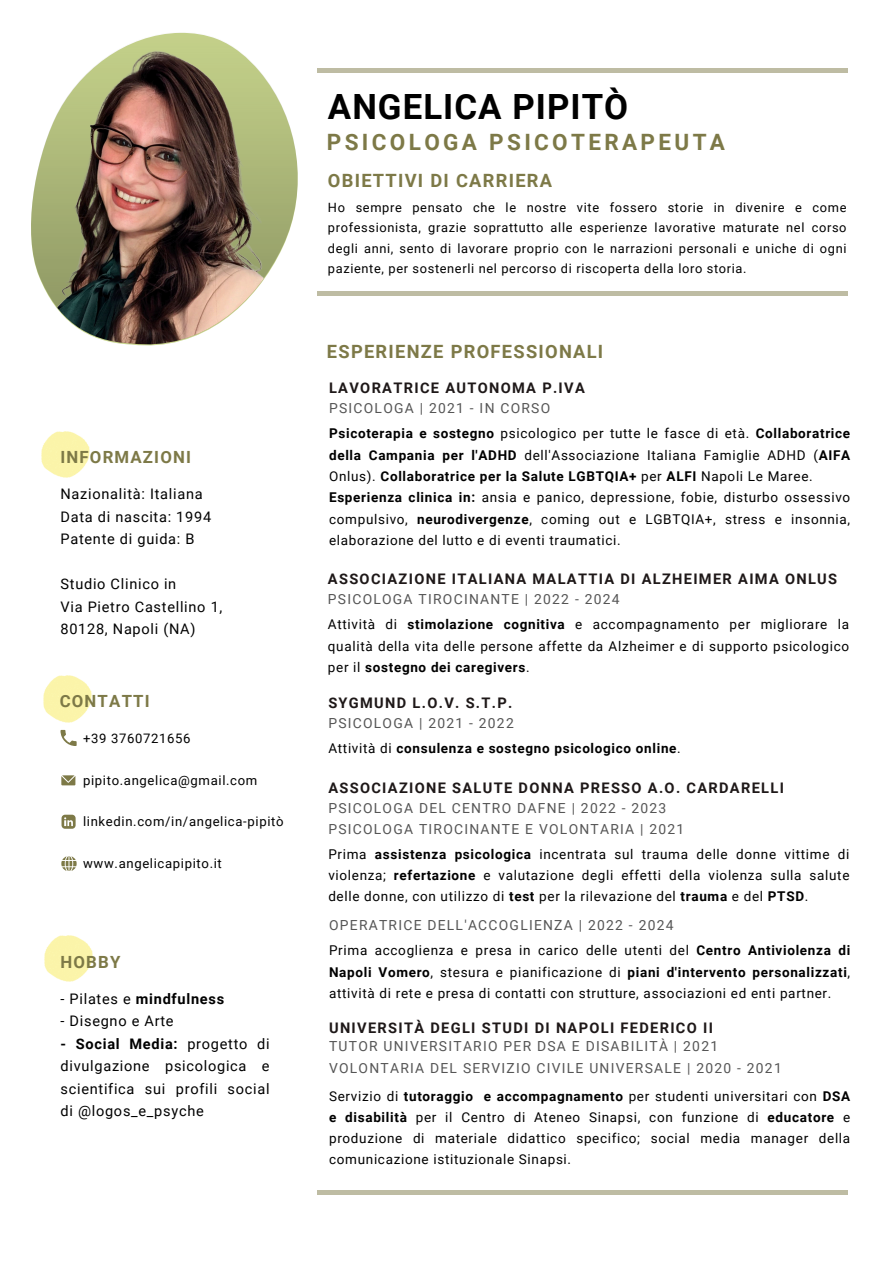
<style>
.page{position:relative;width:894px;height:1264px;background:#fff}
.page>*{position:absolute;margin:0;border:0;box-sizing:border-box;transform-origin:0 0}
.t1{font:700 34.8px "Roboto";letter-spacing:.03em;color:#000}
.t2{font:700 22.5px "Roboto";letter-spacing:.15em;color:#7d7947}
.t3{font:700 18.3px "Roboto";letter-spacing:.07em;color:#7d7947}
.t4{font:700 16.8px "Roboto";letter-spacing:.07em;color:#7d7947}
.t5{font:14.55px/22.5px "Roboto";letter-spacing:.05em;color:#000}
.t6{font:700 14.55px "Roboto";letter-spacing:.09em;color:#1e1818}
.t7{font:700 14.55px "Roboto";letter-spacing:.05em;color:#000}
.t8{font:13.8px/21.3px "Roboto";letter-spacing:.09em;color:#555}
.t9{font:13.5px/21.3px "Roboto";letter-spacing:.05em;color:#000;text-align:justify}
.t10{font:700 13.5px "Roboto";letter-spacing:.05em;color:#000}
.t11{font:13.05px "Roboto";letter-spacing:.05em;color:#000}
.t12{font:12.75px/20.2px "Roboto";letter-spacing:.05em;color:#000;text-align:justify}
.s1{font-weight:400}
.s2{font-weight:700}
</style>
<div class="page">
<img style="left:44px;top:935px;width:49px;height:46px">
<img style="left:41px;top:432px;width:49px;height:46px">
<img style="left:43px;top:676px;width:49px;height:46px">
<svg style="left:61px;top:814px;width:15px;height:14px"></svg>
<svg style="left:60px;top:730px;width:16px;height:15px"></svg>
<svg style="left:61px;top:775px;width:14px;height:10px"></svg>
<img style="left:31px;top:32px;width:267px;height:312px">
<hr style="left:317px;top:1190px;width:530px;height:4px;background:#bebca3">
<div style="left:317px;top:291px;width:530px;height:5px;background:#bebca3"></div>
<hr style="left:317px;top:69px;width:530px;height:4px;background:#bebca3">
<svg style="left:61px;top:856px;width:16px;height:14px"></svg>
<p class="t4" style="left:60px;top:447px;width:132px">INFORMAZIONI</p>
<h3 class="t5" style="left:60px;top:483px;width:152px">Nazionalità: Italiana<br>Data di nascita: 1994<br>Patente di guida: B</h3>
<p class="t5" style="left:60px;top:573px;width:163px">Studio Clinico in<br>Via Pietro Castellino 1,<br>80128, Napoli (NA)</p>
<p class="t4" style="left:60px;top:691px;width:91px">CONTATTI</p>
<p class="t11" style="left:83px;top:731px;width:109px">+39 3760721656</p>
<p class="t11" style="left:83px;top:772px;width:176px">pipito.angelica@gmail.com</p>
<h3 class="t11" style="left:83px;top:814px;width:202px">linkedin.com/in/angelica-pipitò</h3>
<h6 class="t11" style="left:83px;top:855px;width:140px">www.angelicapipito.it</h6>
<p class="t4" style="left:60px;top:952px;width:61px">HOBBY</p>
<p class="t7" style="left:60px;top:990px;width:165px"><span class="s1">- Pilates e</span> mindfulness</p>
<p class="t5" style="left:60px;top:1009px;width:114px">- Disegno e Arte</p>
<p class="t5" style="left:60px;top:1032px;width:210px;text-align:justify"><span class="s2">- Social Media:</span> progetto di divulgazione psicologica e scientifica sui profili social di @logos_e_psyche</p>
<p class="t1" style="left:328px;top:87px;width:302px">ANGELICA PIPITÒ</p>
<p class="t2" style="left:327px;top:129px;width:399px">PSICOLOGA PSICOTERAPEUTA</p>
<p class="t3" style="left:328px;top:170px;width:226px">OBIETTIVI DI CARRIERA</p>
<p class="t12" style="left:328px;top:197px;width:520px">Ho sempre pensato che le nostre vite fossero storie in divenire e come professionista, grazie soprattutto alle esperienze lavorative maturate nel corso degli anni, sento di lavorare proprio con le narrazioni personali e uniche di ogni paziente, per sostenerli nel percorso di riscoperta della loro storia.</p>
<p class="t3" style="left:327px;top:341px;width:278px">ESPERIENZE PROFESSIONALI</p>
<h2 class="t6" style="left:329px;top:379px;width:257px">LAVORATRICE AUTONOMA P.IVA</h2>
<h3 class="t8" style="left:329px;top:397px;width:223px">PSICOLOGA | 2021 - IN CORSO</h3>
<p class="t9" style="left:329px;top:423px;width:522px;text-align:left"><span class="s2">Psicoterapia e sostegno</span> psicologico per tutte le fasce di età. <span class="s2">Collaboratrice della Campania per l'ADHD</span> dell'Associazione Italiana Famiglie ADHD (<span class="s2">AIFA </span>Onlus). <span class="s2">Collaboratrice per la Salute LGBTQIA+</span> per <span class="s2">ALFI</span> Napoli Le Maree.<br><span class="s2">Esperienza clinica in:</span> ansia e panico, depressione, fobie, disturbo ossessivo compulsivo, <span class="s2">neurodivergenze</span>, coming out e LGBTQIA+, stress e insonnia, elaborazione del lutto e di eventi traumatici.</p>
<h3 class="t6" style="left:328px;top:570px;width:510px">ASSOCIAZIONE ITALIANA MALATTIA DI ALZHEIMER AIMA ONLUS</h3>
<h4 class="t8" style="left:328px;top:588px;width:293px">PSICOLOGA TIROCINANTE | 2022 - 2024</h4>
<h5 class="t9" style="left:328px;top:614px;width:522px">Attività di <span class="s2">stimolazione cognitiva</span> e accompagnamento per migliorare la qualità della vita delle persone affette da Alzheimer e di supporto psicologico per il <span class="s2">sostegno dei caregivers</span>.</h5>
<h6 class="t6" style="left:328px;top:694px;width:185px">SYGMUND L.O.V. S.T.P.</h6>
<h4 class="t8" style="left:328px;top:712px;width:187px">PSICOLOGA | 2021 - 2022</h4>
<h5 class="t10" style="left:328px;top:740px;width:354px"><span class="s1">Attività di</span> consulenza e sostegno psicologico online<span class="s1">.</span></h5>
<p class="t6" style="left:328px;top:779px;width:457px">ASSOCIAZIONE SALUTE DONNA PRESSO A.O. CARDARELLI</p>
<p class="t8" style="left:328px;top:797px;width:357px">PSICOLOGA DEL CENTRO DAFNE | 2022 - 2023<br>PSICOLOGA TIROCINANTE E VOLONTARIA | 2021</p>
<h3 class="t9" style="left:328px;top:843px;width:522px">Prima <span class="s2">assistenza psicologica</span> incentrata sul trauma delle donne vittime di violenza; <span class="s2">refertazione</span> e valutazione degli effetti della violenza sulla salute delle donne, con utilizzo di <span class="s2">test</span> per la rilevazione del <span class="s2">trauma</span> e del <span class="s2">PTSD</span>.</h3>
<h6 class="t8" style="left:329px;top:915px;width:346px">OPERATRICE DELL'ACCOGLIENZA | 2022 - 2024</h6>
<h4 class="t9" style="left:329px;top:940px;width:522px">Prima accoglienza e presa in carico delle utenti del <span class="s2">Centro Antiviolenza di Napoli Vomero</span>, stesura e pianificazione di <span class="s2">piani d'intervento personalizzati</span>, attività di rete e presa di contatti con strutture, associazioni ed enti partner.</h4>
<h6 class="t6" style="left:329px;top:1019px;width:385px">UNIVERSITÀ DEGLI STUDI DI NAPOLI FEDERICO II</h6>
<p class="t8" style="left:329px;top:1035px;width:454px">TUTOR UNIVERSITARIO PER DSA E DISABILITÀ | 2021<br>VOLONTARIA DEL SERVIZIO CIVILE UNIVERSALE | 2020 - 2021</p>
<h1 class="t9" style="left:329px;top:1085px;width:522px">Servizio di <span class="s2">tutoraggio e accompagnamento</span> per studenti universitari con <span class="s2">DSA e disabilità</span> per il Centro di Ateneo Sinapsi, con funzione di <span class="s2">educatore</span> e produzione di materiale didattico specifico; social media manager della comunicazione istituzionale Sinapsi.</h1>
</div>
